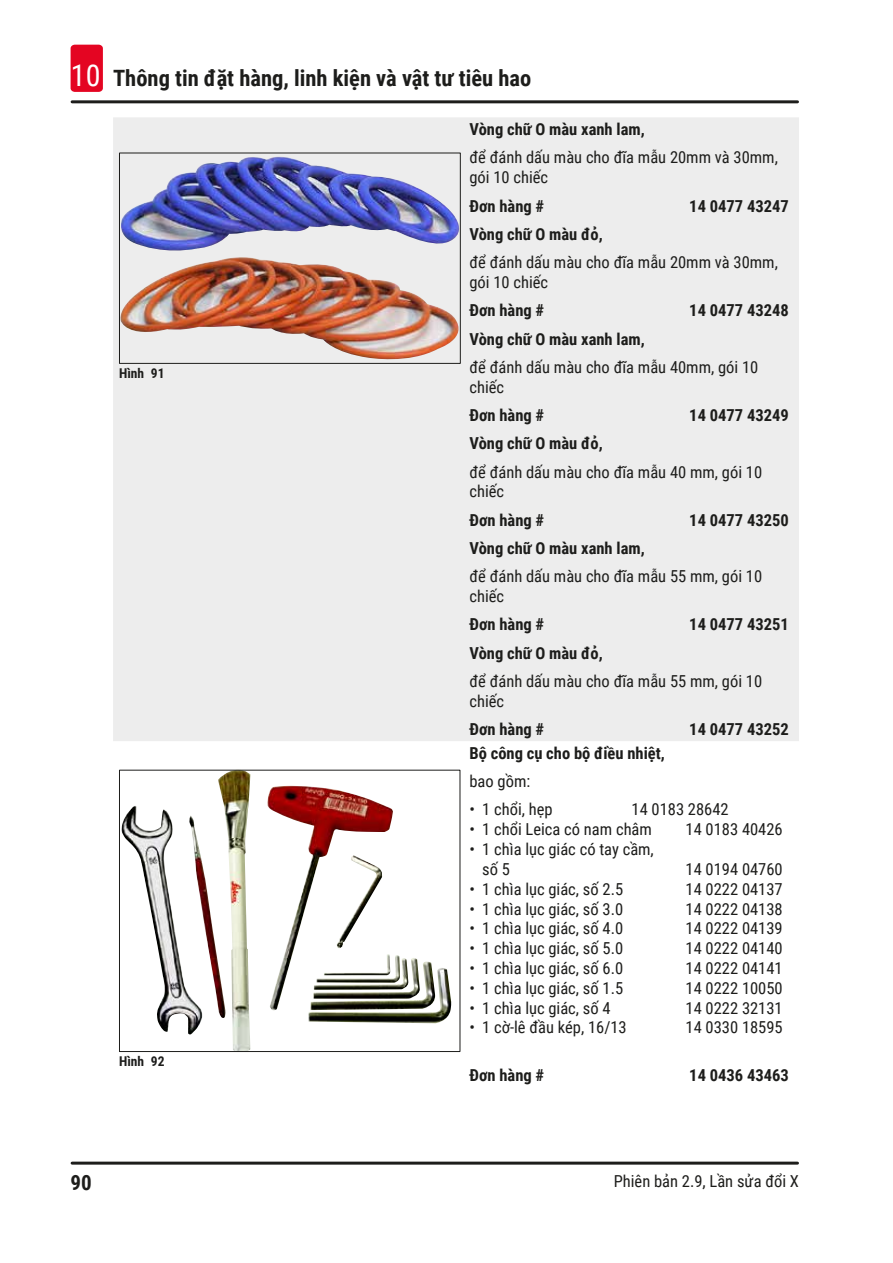
<style>
.page{position:relative;width:893px;height:1263px;background:#fff}
.page>*{position:absolute;margin:0;border:0;box-sizing:border-box;transform-origin:0 0}
.t1{font:700 22.5px "Roboto Condensed";color:#1d1d1b}
.t2{font:700 21px "Roboto Condensed";color:#1d1d1b}
.Table_text{font:16.5px/19.8px "Roboto Condensed";color:#1d1d1b}
.Table_heading{font:700 16.5px "Roboto Condensed";color:#1d1d1b}
.t3{font:700 13.5px "Roboto Condensed";color:#1d1d1b}
.s1{font-weight:400;font-size:30px;color:#fff}
</style>
<div class="page">
<hr style="left:72px;top:1161px;width:725px;height:3px;background:#1d1d1b">
<hr style="left:72px;top:100px;width:725px;height:3px;background:#1d1d1b">
<div style="left:71px;top:45px;width:32px;height:47px;background:#e40522;border-radius:4px"></div>
<div style="left:113px;top:117px;width:686px;height:624px;background:#ededed"></div>
<img style="left:119px;top:257px;width:343px;height:108px">
<img style="left:118px;top:152px;width:344px;height:103px">
<div style="left:119px;top:153px;width:342px;height:211px;border:1px solid #1d1d1b"></div>
<img style="left:122px;top:772px;width:278px;height:278px">
<div style="left:119px;top:770px;width:341px;height:282px;border:1px solid #1d1d1b"></div>
<h1 class="t1" style="left:71px;top:63px;width:462px"><span class="s1">10</span> Thông tin đặt hàng, linh kiện và vật tư tiêu hao</h1>
<p class="t3" style="left:119px;top:363px;width:47px">Hình 91</p>
<p class="t3" style="left:119px;top:1052px;width:47px">Hình 92</p>
<p class="Table_heading" style="left:469px;top:118px;width:177px">Vòng chữ O màu xanh lam,</p>
<p class="Table_text" style="left:469px;top:147px;width:310px">để đánh dấu màu cho đĩa mẫu 20mm và 30mm, gói 10 chiếc</p>
<p class="Table_heading" style="left:469px;top:194px;width:76px">Đơn hàng #</p>
<p class="Table_heading" style="left:689px;top:194px;width:101px">14 0477 43247</p>
<p class="Table_heading" style="left:469px;top:222px;width:135px">Vòng chữ O màu đỏ,</p>
<p class="Table_text" style="left:469px;top:252px;width:310px">để đánh dấu màu cho đĩa mẫu 20mm và 30mm, gói 10 chiếc</p>
<p class="Table_heading" style="left:469px;top:299px;width:76px">Đơn hàng #</p>
<p class="Table_heading" style="left:689px;top:299px;width:101px">14 0477 43248</p>
<p class="Table_heading" style="left:469px;top:327px;width:177px">Vòng chữ O màu xanh lam,</p>
<p class="Table_text" style="left:469px;top:356px;width:290px">để đánh dấu màu cho đĩa mẫu 40mm, gói 10 chiếc</p>
<p class="Table_heading" style="left:469px;top:403px;width:76px">Đơn hàng #</p>
<p class="Table_heading" style="left:689px;top:403px;width:101px">14 0477 43249</p>
<p class="Table_heading" style="left:469px;top:432px;width:135px">Vòng chữ O màu đỏ,</p>
<p class="Table_text" style="left:469px;top:461px;width:294px">để đánh dấu màu cho đĩa mẫu 40 mm, gói 10 chiếc</p>
<p class="Table_heading" style="left:469px;top:508px;width:76px">Đơn hàng #</p>
<p class="Table_heading" style="left:689px;top:508px;width:101px">14 0477 43250</p>
<p class="Table_heading" style="left:469px;top:537px;width:177px">Vòng chữ O màu xanh lam,</p>
<p class="Table_text" style="left:469px;top:566px;width:294px">để đánh dấu màu cho đĩa mẫu 55 mm, gói 10 chiếc</p>
<p class="Table_heading" style="left:469px;top:613px;width:76px">Đơn hàng #</p>
<p class="Table_heading" style="left:689px;top:613px;width:101px">14 0477 43251</p>
<p class="Table_heading" style="left:469px;top:641px;width:135px">Vòng chữ O màu đỏ,</p>
<p class="Table_text" style="left:469px;top:671px;width:294px">để đánh dấu màu cho đĩa mẫu 55 mm, gói 10 chiếc</p>
<p class="Table_heading" style="left:469px;top:718px;width:76px">Đơn hàng #</p>
<p class="Table_heading" style="left:689px;top:718px;width:101px">14 0477 43252</p>
<p class="Table_heading" style="left:469px;top:741px;width:197px">Bộ công cụ cho bộ điều nhiệt,</p>
<p class="Table_text" style="left:469px;top:771px;width:62px">bao gồm:</p>
<p class="Table_text" style="left:469px;top:799px;width:85px">• 1 chổi, hẹp</p>
<p class="Table_text" style="left:631px;top:799px;width:99px">14 0183 28642</p>
<p class="Table_text" style="left:469px;top:819px;width:184px">• 1 chổi Leica có nam châm</p>
<p class="Table_text" style="left:685px;top:819px;width:99px">14 0183 40426</p>
<p class="Table_text" style="left:482px;top:839px;width:173px;text-indent:-13px">• 1 chìa lục giác có tay cầm, số 5</p>
<p class="Table_text" style="left:685px;top:858px;width:99px">14 0194 04760</p>
<p class="Table_text" style="left:469px;top:878px;width:155px">• 1 chìa lục giác, số 2.5</p>
<p class="Table_text" style="left:685px;top:878px;width:99px">14 0222 04137</p>
<p class="Table_text" style="left:469px;top:898px;width:155px">• 1 chìa lục giác, số 3.0</p>
<p class="Table_text" style="left:685px;top:898px;width:99px">14 0222 04138</p>
<p class="Table_text" style="left:469px;top:918px;width:155px">• 1 chìa lục giác, số 4.0</p>
<p class="Table_text" style="left:685px;top:918px;width:99px">14 0222 04139</p>
<p class="Table_text" style="left:469px;top:938px;width:155px">• 1 chìa lục giác, số 5.0</p>
<p class="Table_text" style="left:685px;top:938px;width:99px">14 0222 04140</p>
<p class="Table_text" style="left:469px;top:957px;width:155px">• 1 chìa lục giác, số 6.0</p>
<p class="Table_text" style="left:685px;top:957px;width:99px">14 0222 04141</p>
<p class="Table_text" style="left:469px;top:977px;width:155px">• 1 chìa lục giác, số 1.5</p>
<p class="Table_text" style="left:685px;top:977px;width:99px">14 0222 10050</p>
<p class="Table_text" style="left:469px;top:997px;width:143px">• 1 chìa lục giác, số 4</p>
<p class="Table_text" style="left:685px;top:997px;width:99px">14 0222 32131</p>
<p class="Table_text" style="left:469px;top:1017px;width:159px">• 1 cờ-lê đầu kép, 16/13</p>
<p class="Table_text" style="left:685px;top:1017px;width:99px">14 0330 18595</p>
<p class="Table_heading" style="left:469px;top:1064px;width:76px">Đơn hàng #</p>
<p class="Table_heading" style="left:689px;top:1064px;width:101px">14 0436 43463</p>
<p class="t2" style="left:71px;top:1168px;width:23px">90</p>
<p class="Table_text" style="left:614px;top:1170px;width:187px">Phiên bản 2.9, Lần sửa đổi X</p>
</div>
